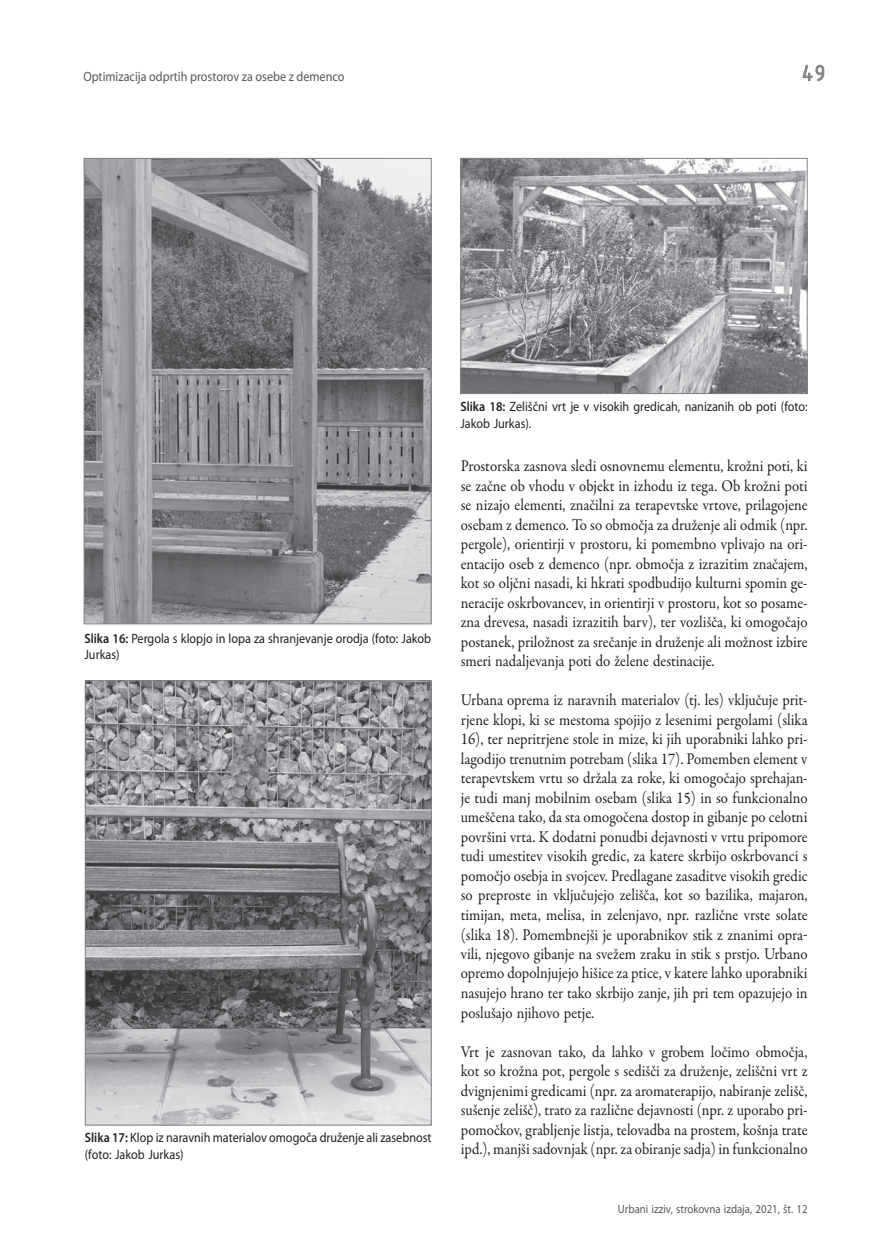
<style>
.page{position:relative;width:894px;height:1260px;background:#fff}
.page>*{position:absolute;margin:0;border:0;box-sizing:border-box;transform-origin:0 0}
.t1{font:24px "ISOCTEUR";color:#808285}
.t2{font:16.5px/19.5px "Garamond Premr Pro";color:#231f20;text-align:justify;scale:.9 1}
.t3{font:13.5px/16.5px "Myriad Pro";color:#231f20;scale:.9 1}
.t4{font:13.5px "Myriad Pro";color:#57585a;scale:.9 1}
.t5{font:12px "Myriad Pro";color:#57585a;scale:.9 1}
.s1{font-weight:600}
</style>
<div class="page">
<svg style="left:802px;top:64px;width:22px;height:18px"></svg>
<img style="left:87px;top:682px;width:342px;height:441px">
<div style="left:85px;top:680px;width:346px;height:445px;border:1px solid #808285"></div>
<img style="left:462px;top:160px;width:343px;height:232px">
<div style="left:460px;top:158px;width:347px;height:236px;border:1px solid #808285"></div>
<img style="left:86px;top:160px;width:343px;height:462px">
<div style="left:84px;top:158px;width:347px;height:466px;border:1px solid #808285"></div>
<p class="t4" style="left:83px;top:69px;width:291px">Optimizacija odprtih prostorov za osebe z demenco</p>
<h1 class="t1" style="left:799px;top:57px;width:31px">49</h1>
<p class="t3" style="left:84px;top:630px;width:387px"><span class="s1">Slika 16:</span> Pergola s klopjo in lopa za shranjevanje orodja (foto: Jakob<br>Jurkas)</p>
<p class="t3" style="left:85px;top:1130px;width:387px"><span class="s1">Slika 17:</span> Klop iz naravnih materialov omogoča druženje ali zasebnost (foto: Jakob Jurkas)</p>
<p class="t3" style="left:460px;top:399px;width:387px"><span class="s1">Slika 18:</span> Zeliščni vrt je v visokih gredicah, nanizanih ob poti (foto:<br>Jakob Jurkas).</p>
<p class="t2" style="left:461px;top:457px;width:387px">Prostorska zasnova sledi osnovnemu elementu, krožni poti, ki se začne ob vhodu v objekt in izhodu iz tega. Ob krožni poti se nizajo elementi, značilni za terapevtske vrtove, prilagojene osebam z demenco. To so območja za druženje ali odmik (npr. pergole), orientirji v prostoru, ki pomembno vplivajo na ori&shy;entacijo oseb z demenco (npr. območja z izrazitim značajem, kot so oljčni nasadi, ki hkrati spodbudijo kulturni spomin ge&shy;neracije oskrbovancev, in orientirji v prostoru, kot so posame&shy;zna drevesa, nasadi izrazitih barv), ter vozlišča, ki omogočajo postanek, priložnost za srečanje in druženje ali možnost izbire smeri nadaljevanja poti do želene destinacije.</p>
<p class="t2" style="left:461px;top:691px;width:387px">Urbana oprema iz naravnih materialov (tj. les) vključuje prit&shy;rjene klopi, ki se mestoma spojijo z lesenimi pergolami (slika 16), ter nepritrjene stole in mize, ki jih uporabniki lahko pri&shy;lagodijo trenutnim potrebam (slika 17). Pomemben element v terapevtskem vrtu so držala za roke, ki omogočajo sprehajan&shy;je tudi manj mobilnim osebam (slika 15) in so funkcionalno umeščena tako, da sta omogočena dostop in gibanje po celotni površini vrta. K dodatni ponudbi dejavnosti v vrtu pripomore tudi umestitev visokih gredic, za katere skrbijo oskrbovanci s pomočjo osebja in svojcev. Predlagane zasaditve visokih gredic so preproste in vključujejo zelišča, kot so bazilika, majaron, timijan, meta, melisa, in zelenjavo, npr. različne vrste solate (slika 18). Pomembnejši je uporabnikov stik z znanimi opra&shy;vili, njegovo gibanje na svežem zraku in stik s prstjo. Urbano opremo dopolnjujejo hišice za ptice, v katere lahko uporabniki nasujejo hrano ter tako skrbijo zanje, jih pri tem opazujejo in poslušajo njihovo petje.</p>
<p class="t2" style="left:461px;top:1042px;width:387px">Vrt je zasnovan tako, da lahko v grobem ločimo območja, kot so krožna pot, pergole s sedišči za druženje, zeliščni vrt z dvignjenimi gredicami (npr. za aromaterapijo, nabiranje zelišč, sušenje zelišč), trato za različne dejavnosti (npr. z uporabo pri&shy;pomočkov, grabljenje listja, telovadba na prostem, košnja trate ipd.), manjši sadovnjak (npr. za obiranje sadja) in funkcionalno</p>
<p class="t5" style="left:618px;top:1202px;width:212px">Urbani izziv, strokovna izdaja, 2021, št. 12</p>
</div>
